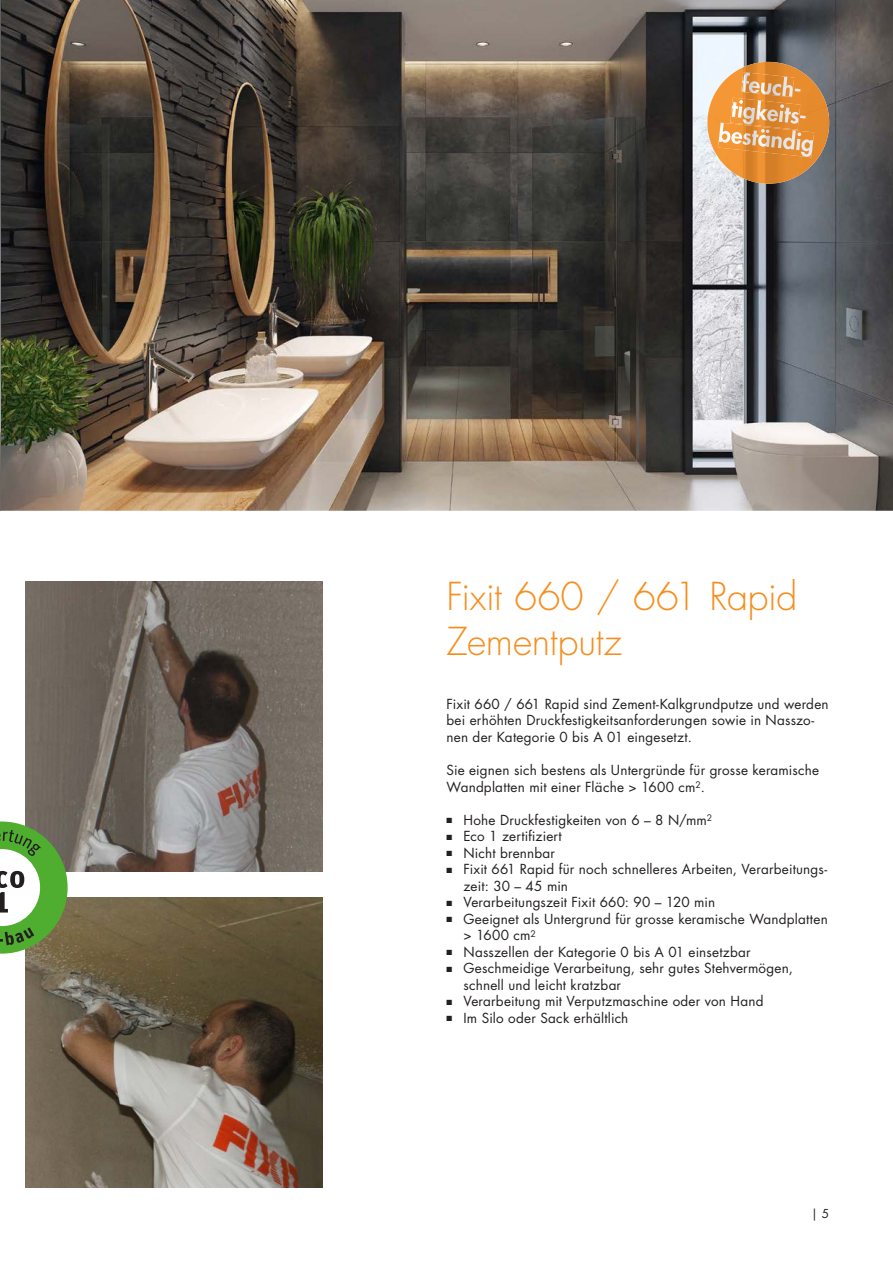
<style>
.page{position:relative;width:893px;height:1263px;background:#fff}
.page>*{position:absolute;margin:0;border:0;box-sizing:border-box;transform-origin:0 0}
.t1{font:300 37.5px/45px "Futura Std";letter-spacing:-.01em;color:#f68e1e}
.t2{font:13.5px/16.5px "Futura Std";letter-spacing:.015em;color:#231f20}
.t3{font:12px "Futura Std";color:#231f20}
</style>
<div class="page">
<img style="left:25px;top:582px;width:297px;height:290px">
<img style="left:1px;top:0;width:892px;height:511px">
<img style="left:0;top:0;width:1px;height:511px">
<img style="left:25px;top:898px;width:297px;height:290px">
<svg style="left:0;top:821px;width:68px;height:133px"></svg>
<img style="left:704px;top:62px;width:128px;height:122px">
<img style="left:741px;top:72px;width:53px;height:25px">
<svg style="left:795px;top:89px;width:5px;height:3px"></svg>
<img style="left:730px;top:98px;width:70px;height:25px">
<svg style="left:800px;top:115px;width:6px;height:4px"></svg>
<img style="left:718px;top:123px;width:96px;height:34px">
<h1 class="t1" style="left:446px;top:575px;width:352px">Fixit 660 / 661 Rapid<br>Zementputz</h1>
<p class="t2" style="left:446px;top:696px;width:384px">Fixit 660 / 661 Rapid sind Zement-Kalkgrundputze und werden bei erhöhten Druckfestigkeitsanforderungen sowie in Nasszo&shy;nen der Kategorie 0 bis A 01 eingesetzt.</p>
<p class="t2" style="left:446px;top:762px;width:374px">Sie eignen sich bestens als Untergründe für grosse keramische<br>Wandplatten mit einer Fläche &gt; 1600 cm<sup>2</sup>.</p>
<p class="t2" style="left:463px;top:811px;width:366px">Hohe Druckfestigkeiten von 6 – 8 N/mm<sup>2<br></sup>Eco 1 zertifiziert<br>Nicht brennbar<br>Fixit 661 Rapid für noch schnelleres Arbeiten, Verarbeitungs&shy;zeit: 30 – 45 min<br>Verarbeitungszeit Fixit 660: 90 – 120 min<br>Geeignet als Untergrund für grosse keramische Wandplatten &gt; 1600 cm<sup>2<br></sup>Nasszellen der Kategorie 0 bis A 01 einsetzbar Geschmeidige Verarbeitung, sehr gutes Stehvermögen, schnell und leicht kratzbar<br>Verarbeitung mit Verputzmaschine oder von Hand<br>Im Silo oder Sack erhältlich</p>
<p class="t3" style="left:811px;top:1205px;width:20px">| 5</p>
</div>
